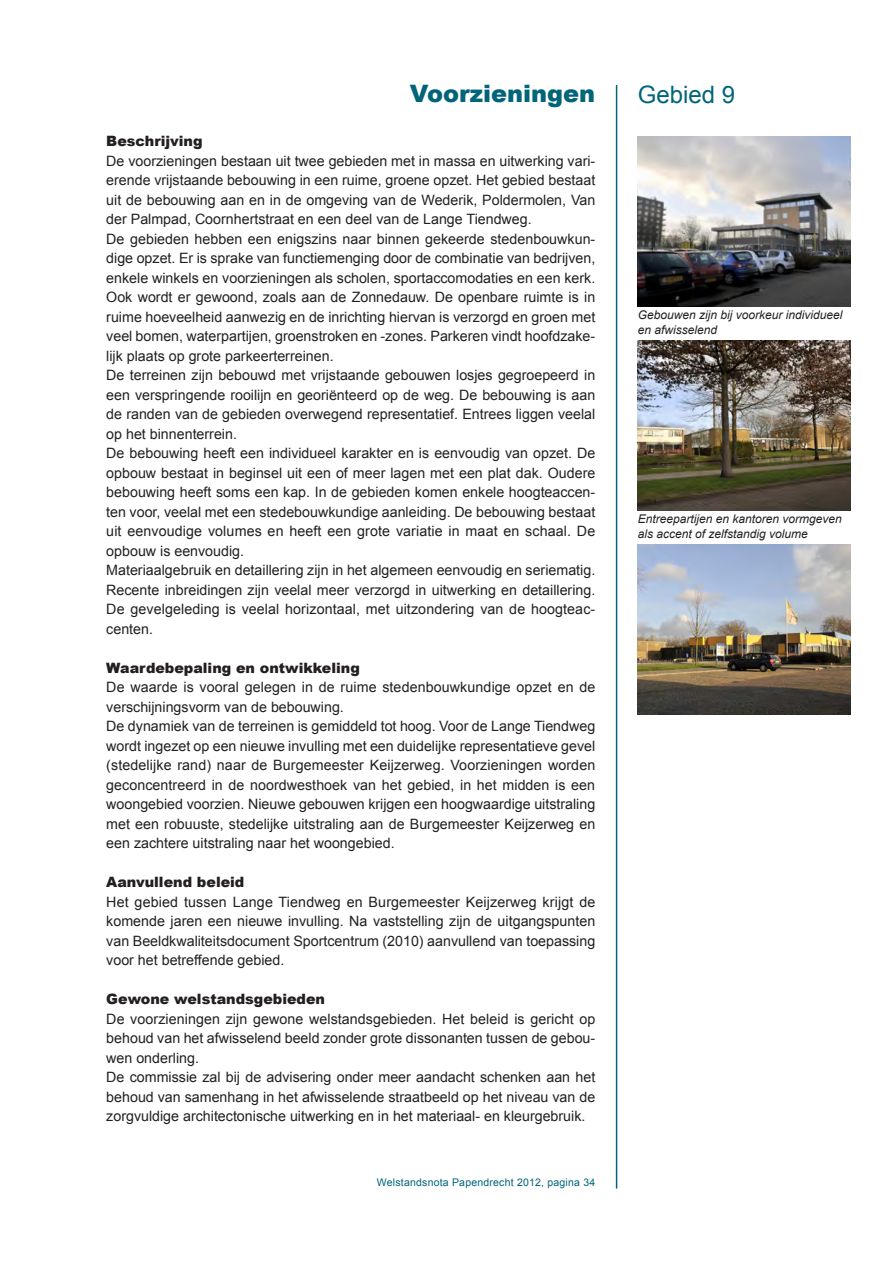
<style>
.page{position:relative;width:893px;height:1263px;background:#fff}
.page>*{position:absolute;margin:0;border:0;box-sizing:border-box;transform-origin:0 0}
.hoofdstuk_koppen{font:900 24px "Arial";color:#016479}
.t1{font:24px "Arial";color:#016479}
.platte_tekst{font:14.25px/19.5px "Arial";color:#231f20;text-align:justify}
.tussenkop_zwart{font:900 14.25px "Arial";color:#231f20}
.bijschriften{font:italic 12px/14.4px "Arial";color:#231f20}
.t2{font:10.5px "Arial";letter-spacing:.02em;color:#016479}
</style>
<div class="page">
<hr style="left:616px;top:85px;width:1px;height:1103px;background:#016479">
<img style="left:638px;top:136px;width:212px;height:170px">
<img style="left:638px;top:340px;width:212px;height:170px">
<img style="left:638px;top:544px;width:212px;height:170px">
<p class="hoofdstuk_koppen" style="left:410px;top:76px;width:187px">Voorzieningen</p>
<p class="t1" style="left:638px;top:78px;width:99px">Gebied 9</p>
<p class="tussenkop_zwart" style="left:106px;top:131px;width:98px">Beschrijving</p>
<p class="platte_tekst" style="left:106px;top:151px;width:490px">De voorzieningen bestaan uit twee gebieden met in massa en uitwerking vari&shy;ërende vrijstaande bebouwing in een ruime, groene opzet. Het gebied bestaat uit de bebouwing aan en in de omgeving van de Wederik, Poldermolen, Van der Palmpad, Coornhertstraat en een deel van de Lange Tiendweg.</p>
<p class="platte_tekst" style="left:106px;top:229px;width:490px">De gebieden hebben een enigszins naar binnen gekeerde stedenbouwkun&shy;dige opzet. Er is sprake van functiemenging door de combinatie van bedrijven, enkele winkels en voorzieningen als scholen, sportaccomodaties en een kerk.<br>Ook wordt er gewoond, zoals aan de Zonnedauw. De openbare ruimte is in ruime hoeveelheid aanwezig en de inrichting hiervan is verzorgd en groen met veel bomen, waterpartijen, groenstroken en -zones. Parkeren vindt hoofdzake&shy;lijk plaats op grote parkeerterreinen.</p>
<p class="platte_tekst" style="left:106px;top:366px;width:490px">De terreinen zijn bebouwd met vrijstaande gebouwen losjes gegroepeerd in een verspringende rooilijn en georiënteerd op de weg. De bebouwing is aan de randen van de gebieden overwegend representatief. Entrees liggen veelal op het binnenterrein.</p>
<p class="platte_tekst" style="left:106px;top:444px;width:491px">De bebouwing heeft een individueel karakter en is eenvoudig van opzet. De opbouw bestaat in beginsel uit een of meer lagen met een plat dak. Oudere bebouwing heeft soms een kap. In de gebieden komen enkele hoogteaccen&shy;ten voor, veelal met een stedebouwkundige aanleiding. De bebouwing bestaat uit eenvoudige volumes en heeft een grote variatie in maat en schaal. De opbouw is eenvoudig.</p>
<p class="platte_tekst" style="left:106px;top:561px;width:490px">Materiaalgebruik en detaillering zijn in het algemeen eenvoudig en seriematig.<br>Recente inbreidingen zijn veelal meer verzorgd in uitwerking en detaillering.<br>De gevelgeleding is veelal horizontaal, met uitzondering van de hoogteac&shy;centen.</p>
<p class="tussenkop_zwart" style="left:106px;top:657px;width:255px">Waardebepaling en ontwikkeling</p>
<p class="platte_tekst" style="left:106px;top:678px;width:491px">De waarde is vooral gelegen in de ruime stedenbouwkundige opzet en de verschijningsvorm van de bebouwing.</p>
<p class="platte_tekst" style="left:106px;top:717px;width:490px">De dynamiek van de terreinen is gemiddeld tot hoog. Voor de Lange Tiendweg wordt ingezet op een nieuwe invulling met een duidelijke representatieve gevel (stedelijke rand) naar de Burgemeester Keijzerweg. Voorzieningen worden geconcentreerd in de noordwesthoek van het gebied, in het midden is een woongebied voorzien. Nieuwe gebouwen krijgen een hoogwaardige uitstraling met een robuuste, stedelijke uitstraling aan de Burgemeester Keijzerweg en een zachtere uitstraling naar het woongebied.</p>
<p class="tussenkop_zwart" style="left:106px;top:872px;width:140px">Aanvullend beleid</p>
<p class="platte_tekst" style="left:106px;top:892px;width:490px">Het gebied tussen Lange Tiendweg en Burgemeester Keijzerweg krijgt de komende jaren een nieuwe invulling. Na vaststelling zijn de uitgangspunten van Beeldkwaliteitsdocument Sportcentrum (2010) aanvullend van toepassing voor het betreffende gebied.</p>
<p class="tussenkop_zwart" style="left:106px;top:989px;width:220px">Gewone welstandsgebieden</p>
<p class="platte_tekst" style="left:106px;top:1009px;width:490px">De voorzieningen zijn gewone welstandsgebieden. Het beleid is gericht op behoud van het afwisselend beeld zonder grote dissonanten tussen de gebou&shy;wen onderling.</p>
<p class="platte_tekst" style="left:106px;top:1068px;width:490px">De commissie zal bij de advisering onder meer aandacht schenken aan het behoud van samenhang in het afwisselende straatbeeld op het niveau van de zorgvuldige architectonische uitwerking en in het materiaal- en kleurgebruik.</p>
<p class="t2" style="left:377px;top:1175px;width:220px">Welstandsnota Papendrecht 2012, pagina 34</p>
<p class="bijschriften" style="left:638px;top:308px;width:206px">Gebouwen zijn bij voorkeur individueel en afwisselend</p>
<p class="bijschriften" style="left:638px;top:512px;width:206px">Entreepartijen en kantoren vormgeven als accent of zelfstandig volume</p>
</div>
